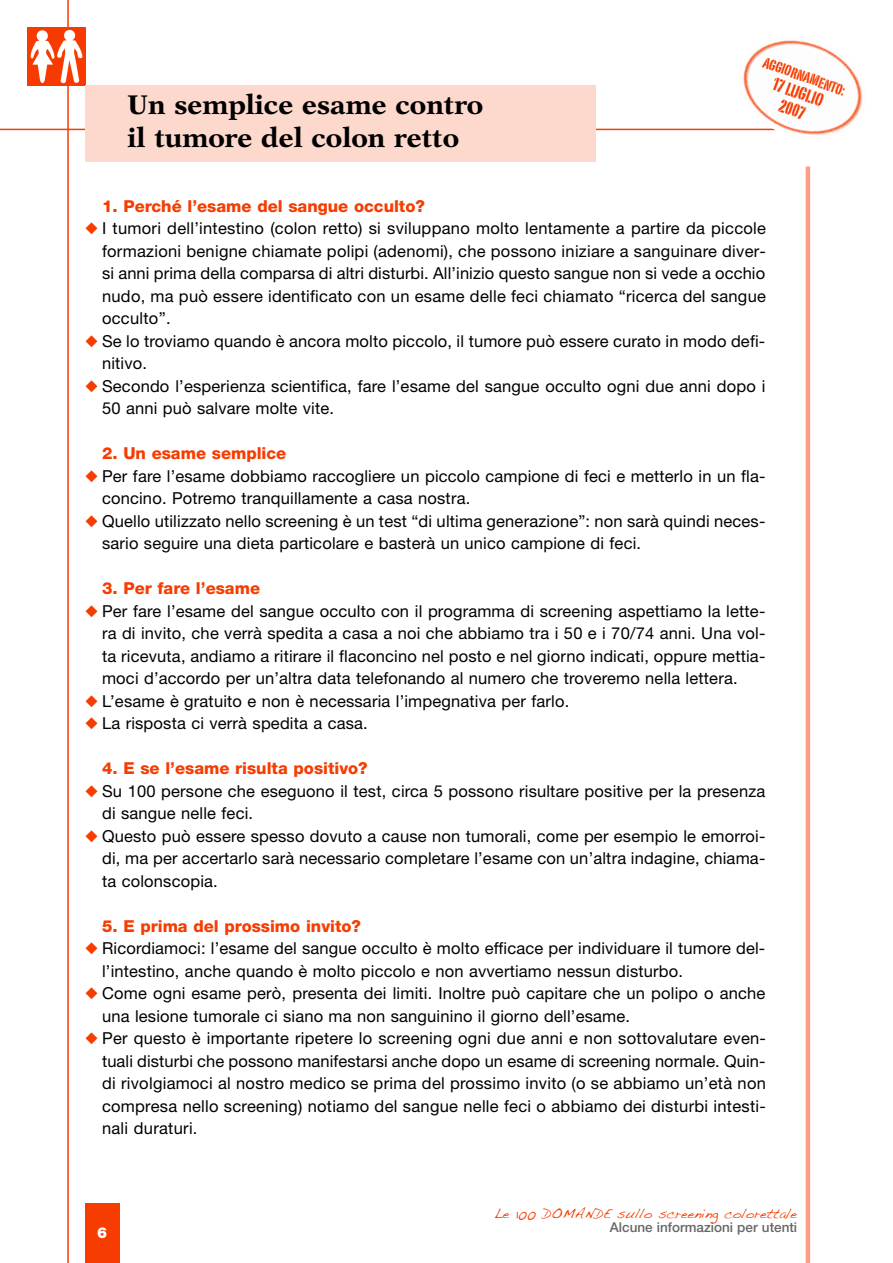
<style>
.page{position:relative;width:893px;height:1263px;background:#fff}
.page>*{position:absolute;margin:0;border:0;box-sizing:border-box;transform-origin:0 0}
.t1{font:700 27px/32.4px "New Aster";color:#000}
.t2{font:18px/18px "Portago ITCTT";color:#f63c00;text-align:center}
.t3{font:16.5px/22.5px "Helvetica Neue";letter-spacing:.01em;color:#000}
.t4{font:800 16.5px "Helvetica Neue";color:#f63c00}
.t5{font:15px "Portago ITCTT";color:#f63c00}
.t6{font:900 15px "Helvetica Neue";color:#fff}
.t7{font:13.5px "Handwriting Dakota";color:#f63c00}
.t8{font:500 13.5px "Helvetica Neue";color:#666}
.s1{color:#f63c00}
</style>
<div class="page">
<hr style="left:67px;top:0;width:2px;height:1263px;background:#f63c00">
<hr style="left:0;top:129px;width:808px;height:1px;background:#f63c00">
<hr style="left:806px;top:166px;width:4px;height:1097px;background:#fb9d80">
<img style="left:731px;top:40px;width:132px;height:95px">
<div style="left:85px;top:1203px;width:34px;height:60px;background:#f63c00"></div>
<img style="left:28px;top:28px;width:57px;height:57px">
<div style="left:85px;top:85px;width:510px;height:77px;background:#fdd8cc"></div>
<h1 class="t1" style="left:128px;top:91px;width:357px">Un semplice esame contro il tumore del colon retto</h1>
<p class="t5" style="left:767px;top:53px;width:88px;rotate:20deg">AGGIORNAMENTO:</p>
<p class="t2" style="left:777px;top:74px;width:54px;rotate:20deg">17LUGLIO<br>2007</p>
<p class="t4" style="left:102px;top:200px;width:324px">1. Perché l’esame del sangue occulto?</p>
<p class="t3" style="left:102px;top:218px;width:665px;text-align:justify;text-indent:-17px"><span class="s1">◆</span> I tumori dell’intestino (colon retto) si sviluppano molto lentamente a partire da piccole formazioni benigne chiamate polipi (adenomi), che possono iniziare a sanguinare diver&shy;si anni prima della comparsa di altri disturbi. All’inizio questo sangue non si vede a occhio nudo, ma può essere identificato con un esame delle feci chiamato “ricerca del sangue occulto”.</p>
<p class="t3" style="left:102px;top:331px;width:665px;text-indent:-17px"><span class="s1">◆</span> Se lo troviamo quando è ancora molto piccolo, il tumore può essere curato in modo defi&shy;nitivo.</p>
<p class="t3" style="left:102px;top:376px;width:665px;text-indent:-17px"><span class="s1">◆</span> Secondo l’esperienza scientifica, fare l’esame del sangue occulto ogni due anni dopo i<br>50 anni può salvare molte vite.</p>
<p class="t4" style="left:102px;top:447px;width:186px">2. Un esame semplice</p>
<p class="t3" style="left:102px;top:466px;width:665px;text-indent:-17px"><span class="s1">◆</span> Per fare l’esame dobbiamo raccogliere un piccolo campione di feci e metterlo in un fla&shy;concino. Potremo tranquillamente a casa nostra.</p>
<p class="t3" style="left:102px;top:511px;width:665px;text-indent:-17px"><span class="s1">◆</span> Quello utilizzato nello screening è un test “di ultima generazione”: non sarà quindi neces&shy;sario seguire una dieta particolare e basterà un unico campione di feci.</p>
<p class="t4" style="left:102px;top:582px;width:160px">3. Per fare l’esame</p>
<p class="t3" style="left:102px;top:601px;width:665px;text-align:justify;text-indent:-17px"><span class="s1">◆</span> Per fare l’esame del sangue occulto con il programma di screening aspettiamo la lette&shy;ra di invito, che verrà spedita a casa a noi che abbiamo tra i 50 e i 70/74 anni. Una vol&shy;ta ricevuta, andiamo a ritirare il flaconcino nel posto e nel giorno indicati, oppure mettia&shy;moci d’accordo per un’altra data telefonando al numero che troveremo nella lettera.</p>
<p class="t3" style="left:85px;top:691px;width:486px"><span class="s1">◆</span> L’esame è gratuito e non è necessaria l’impegnativa per farlo.</p>
<p class="t3" style="left:85px;top:713px;width:284px"><span class="s1">◆</span> La risposta ci verrà spedita a casa.</p>
<p class="t4" style="left:102px;top:762px;width:267px">4. E se l’esame risulta positivo?</p>
<p class="t3" style="left:102px;top:781px;width:665px;text-indent:-17px"><span class="s1">◆</span> Su 100 persone che eseguono il test, circa 5 possono risultare positive per la presenza di sangue nelle feci.</p>
<p class="t3" style="left:102px;top:826px;width:665px;text-align:justify;text-indent:-17px"><span class="s1">◆</span> Questo può essere spesso dovuto a cause non tumorali, come per esempio le emorroi&shy;di, ma per accertarlo sarà necessario completare l’esame con un’altra indagine, chiama&shy;ta colonscopia.</p>
<p class="t4" style="left:102px;top:920px;width:260px">5. E prima del prossimo invito?</p>
<p class="t3" style="left:102px;top:938px;width:665px;text-indent:-17px"><span class="s1">◆</span> Ricordiamoci: l’esame del sangue occulto è molto efficace per individuare il tumore del&shy;l’intestino, anche quando è molto piccolo e non avvertiamo nessun disturbo.</p>
<p class="t3" style="left:102px;top:983px;width:665px;text-indent:-17px"><span class="s1">◆</span> Come ogni esame però, presenta dei limiti. Inoltre può capitare che un polipo o anche una lesione tumorale ci siano ma non sanguinino il giorno dell’esame.</p>
<p class="t3" style="left:102px;top:1028px;width:665px;text-align:justify;text-indent:-17px"><span class="s1">◆</span> Per questo è importante ripetere lo screening ogni due anni e non sottovalutare even&shy;tuali disturbi che possono manifestarsi anche dopo un esame di screening normale. Quin&shy;di rivolgiamoci al nostro medico se prima del prossimo invito (o se abbiamo un’età non compresa nello screening) notiamo del sangue nelle feci o abbiamo dei disturbi intesti&shy;nali duraturi.</p>
<p class="t6" style="left:97px;top:1227px;width:12px">6</p>
<p class="t7" style="left:494px;top:1205px;width:304px">Le 100 DOMANDE sullo screening colorettale</p>
<p class="t8" style="left:610px;top:1222px;width:189px">Alcune informazioni per utenti</p>
</div>
